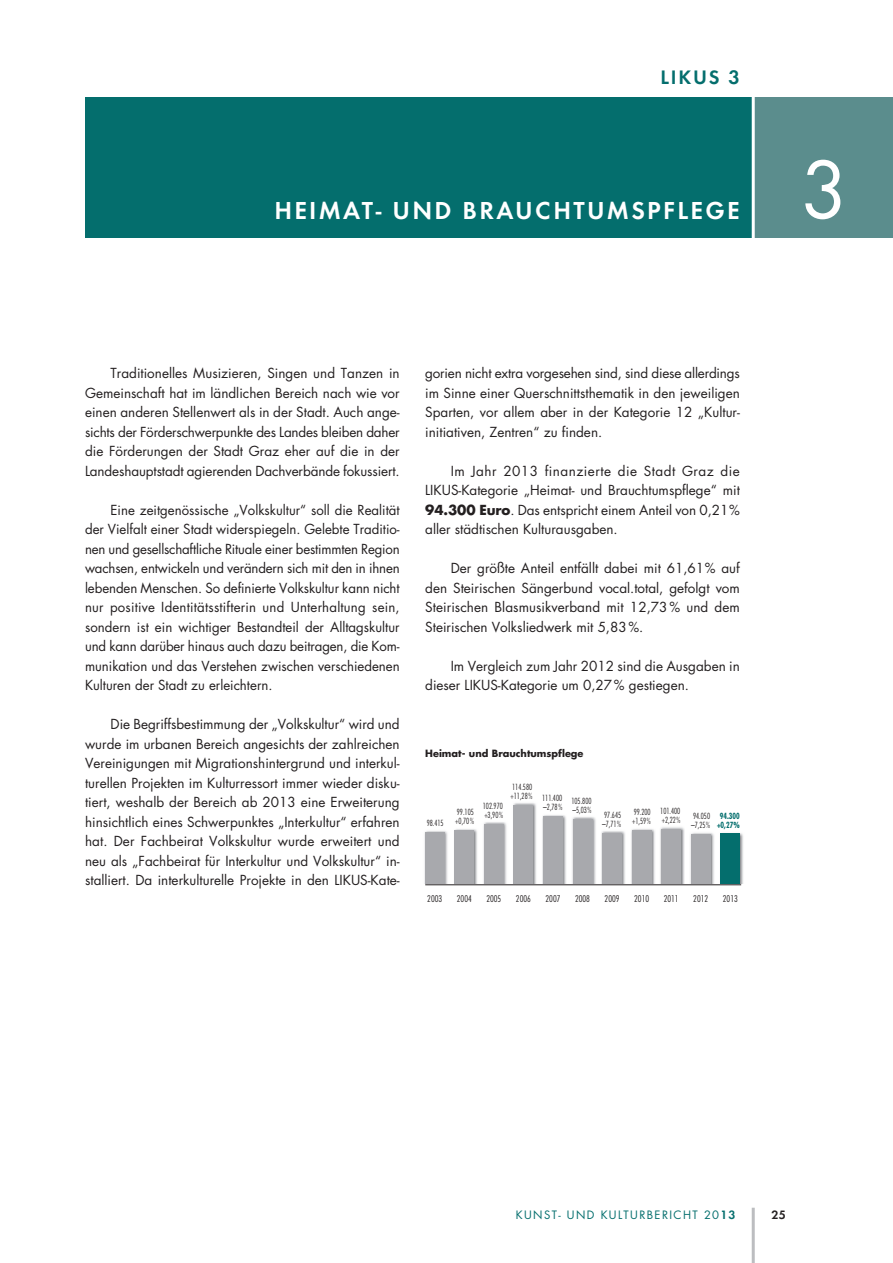
<style>
.page{position:relative;width:893px;height:1263px;background:#fff}
.page>*{position:absolute;margin:0;border:0;box-sizing:border-box;transform-origin:0 0}
.t1{font:76.5px "Futura Std";color:#fff}
.t2{font:600 25.5px "Futura T";letter-spacing:.09em;color:#fff}
.t3{font:600 20.25px "Futura T";letter-spacing:.09em;color:#046e6d}
.t4{font:13.5px/19.5px "Futura Std";color:#231f20;text-align:justify}
.t5{font:600 12.6px "Futura T";color:#231f20}
.t6{font:11.25px "Futura Std";letter-spacing:.125em;color:#046e6d}
.t7{font:700 9.75px "Futura Std";color:#231f20}
.t8{font:300 condensed 9px "Futura Std";color:#231f20}
.t9{font:300 condensed 8.25px/9px "Futura Std";color:#231f20;scale:.9 1}
.t10{font:700 condensed 8.25px/9px "Futura Std";color:#046e6d;text-align:center;scale:.9 1}
.s1{font-weight:700}
.s2{font-family:"Futura T";font-weight:600;font-size:12.6px}
</style>
<div class="page">
<img style="left:690px;top:833px;width:24px;height:51px">
<div style="left:691px;top:834px;width:19px;height:55px;background:#a8a9ad"></div>
<img style="left:631px;top:827px;width:54px;height:57px">
<div style="left:662px;top:829px;width:19px;height:60px;background:#a8a9ad"></div>
<img style="left:657px;top:827px;width:2px;height:57px">
<div style="left:632px;top:830px;width:19px;height:58px;background:#a8a9ad"></div>
<img style="left:601px;top:831px;width:24px;height:53px">
<div style="left:603px;top:833px;width:19px;height:57px;background:#a8a9ad"></div>
<img style="left:424px;top:831px;width:24px;height:53px">
<div style="left:425px;top:832px;width:19px;height:57px;background:#a8a9ad"></div>
<img style="left:454px;top:829px;width:23px;height:55px">
<div style="left:455px;top:830px;width:19px;height:59px;background:#a8a9ad"></div>
<img style="left:483px;top:822px;width:24px;height:62px">
<div style="left:484px;top:824px;width:19px;height:64px;background:#a8a9ad"></div>
<img style="left:720px;top:833px;width:23px;height:52px">
<div style="left:721px;top:834px;width:19px;height:55px;background:#046e6d"></div>
<img style="left:542px;top:815px;width:24px;height:69px">
<div style="left:543px;top:816px;width:20px;height:73px;background:#a8a9ad"></div>
<img style="left:513px;top:803px;width:23px;height:81px">
<div style="left:514px;top:805px;width:19px;height:83px;background:#a8a9ad"></div>
<img style="left:572px;top:817px;width:24px;height:67px">
<div style="left:573px;top:819px;width:19px;height:70px;background:#a8a9ad"></div>
<hr style="left:752px;top:1208px;width:3px;height:55px;background:#bcbdc0">
<div style="left:753px;top:98px;width:140px;height:140px;background:#5b8d8d"></div>
<div style="left:85px;top:98px;width:668px;height:140px;background:#046e6d"></div>
<hr style="left:752px;top:91px;width:3px;height:154px;background:#fff">
<div style="left:418px;top:885px;width:338px;height:33px;background:#fff"></div>
<hr style="left:425px;top:884px;width:316px;height:1px;background:#231f20">
<h3 class="t3" style="left:660px;top:65px;width:81px">LIKUS 3</h3>
<h2 class="t2" style="left:274px;top:195px;width:467px">HEIMAT- UND BRAUCHTUMSPFLEGE</h2>
<p class="t4" style="left:85px;top:365px;width:316px;text-indent:26px">Traditionelles Musizieren, Singen und Tanzen in Gemeinschaft hat im ländlichen Bereich nach wie vor einen anderen Stellenwert als in der Stadt. Auch ange&shy;sichts der Förderschwerpunkte des Landes bleiben daher die Förderungen der Stadt Graz eher auf die in der Landeshauptstadt agierenden Dachverbände fokussiert.</p>
<p class="t4" style="left:85px;top:501px;width:316px;text-indent:26px">Eine zeitgenössische „Volkskultur“ soll die Realität der Vielfalt einer Stadt widerspiegeln. Gelebte Traditio&shy;nen und gesellschaftliche Rituale einer bestimmten Region wachsen, entwickeln und verändern sich mit den in ihnen lebenden Menschen. So definierte Volkskultur kann nicht nur positive Identitätsstifterin und Unterhaltung sein, sondern ist ein wichtiger Bestandteil der Alltagskultur und kann darüber hinaus auch dazu beitragen, die Kom&shy;munikation und das Verstehen zwischen verschiedenen Kulturen der Stadt zu erleichtern.</p>
<p class="t4" style="left:85px;top:716px;width:316px;text-indent:26px">Die Begriffsbestimmung der „Volkskultur“ wird und wurde im urbanen Bereich angesichts der zahlreichen Vereinigungen mit Migrationshintergrund und interkul&shy;turellen Projekten im Kulturressort immer wieder disku&shy;tiert, weshalb der Bereich ab 2013 eine Erweiterung hinsichtlich eines Schwerpunktes „Interkultur“ erfahren hat. Der Fachbeirat Volkskultur wurde erweitert und neu als „Fachbeirat für Interkultur und Volkskultur“ in&shy;stalliert. Da interkulturelle Projekte in den LIKUS-Kate-</p>
<p class="t4" style="left:425px;top:365px;width:316px">gorien nicht extra vorgesehen sind, sind diese allerdings im Sinne einer Querschnittsthematik in den jeweiligen Sparten, vor allem aber in der Kategorie 12 „Kultur&shy;initiativen, Zentren“ zu finden.</p>
<p class="t4" style="left:425px;top:462px;width:316px;text-indent:26px">Im Jahr 2013 finanzierte die Stadt Graz die LIKUS-Kategorie „Heimat- und Brauchtumspflege“ mit <span class="s1">94.300 Euro</span>. Das entspricht einem Anteil von 0,21% aller städtischen Kulturausgaben.</p>
<p class="t4" style="left:425px;top:560px;width:316px;text-indent:26px">Der größte Anteil entfällt dabei mit 61,61% auf den Steirischen Sängerbund vocal.total, gefolgt vom Steirischen Blasmusikverband mit 12,73% und dem Steirischen Volksliedwerk mit 5,83%.</p>
<p class="t4" style="left:425px;top:657px;width:316px;text-indent:26px">Im Vergleich zum Jahr 2012 sind die Ausgaben in dieser LIKUS-Kategorie um 0,27% gestiegen.</p>
<p class="t7" style="left:425px;top:749px;width:160px">Heimat- und Brauchtumspflege</p>
<p class="t9" style="left:511px;top:783px;width:26px">114.580 +11,28%</p>
<p class="t9" style="left:427px;top:819px;width:20px">98.415</p>
<p class="t9" style="left:455px;top:808px;width:22px">99.105 +0,70%</p>
<p class="t9" style="left:483px;top:802px;width:24px">102.970 +3,90%</p>
<p class="t9" style="left:542px;top:794px;width:24px">111.400 –2,78%</p>
<p class="t9" style="left:571px;top:797px;width:24px">105.800 –5,03%</p>
<p class="t9" style="left:602px;top:811px;width:23px">97.645 –7,71%</p>
<p class="t9" style="left:632px;top:808px;width:22px">99.200 +1,59%</p>
<p class="t9" style="left:660px;top:807px;width:24px">101.400 +2,22%</p>
<p class="t10" style="left:717px;top:812px;width:27px">94.300 +0,27%</p>
<p class="t9" style="left:691px;top:812px;width:23px">94.050 –7,25%</p>
<p class="t8" style="left:427px;top:895px;width:16px">2003</p>
<p class="t8" style="left:457px;top:895px;width:16px">2004</p>
<p class="t8" style="left:486px;top:895px;width:16px">2005</p>
<p class="t8" style="left:516px;top:895px;width:16px">2006</p>
<p class="t8" style="left:545px;top:895px;width:16px">2007</p>
<p class="t8" style="left:575px;top:895px;width:16px">2008</p>
<p class="t8" style="left:605px;top:895px;width:16px">2009</p>
<p class="t8" style="left:634px;top:895px;width:16px">2010</p>
<p class="t8" style="left:664px;top:895px;width:16px">2011</p>
<p class="t8" style="left:693px;top:895px;width:16px">2012</p>
<p class="t8" style="left:723px;top:895px;width:16px">2013</p>
<h1 class="t1" style="left:801px;top:155px;width:49px">3</h1>
<p class="t6" style="left:516px;top:1210px;width:221px">KUNST- UND KULTURBERICHT 20<span class="s2">13</span></p>
<p class="t5" style="left:772px;top:1207px;width:16px">25</p>
</div>
